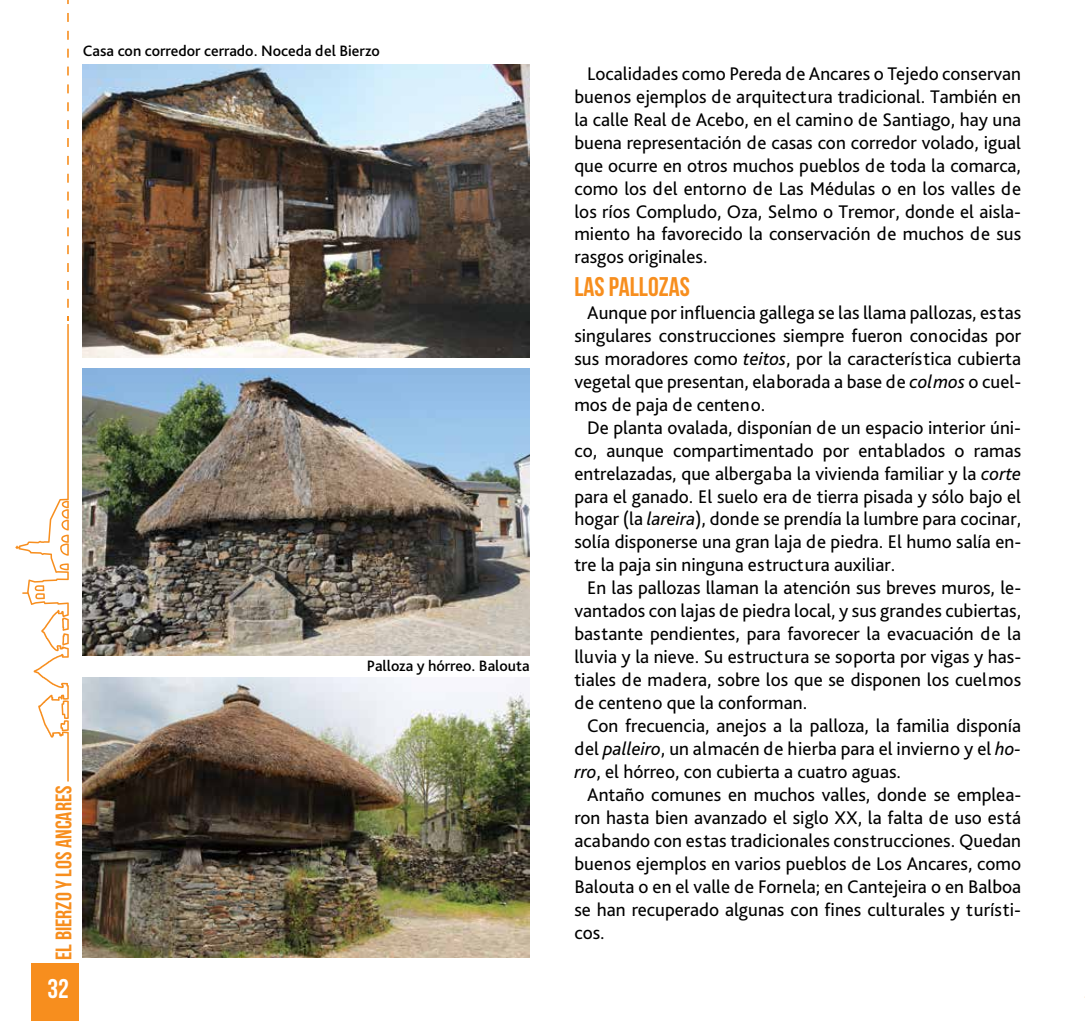
<style>
.page{position:relative;width:1085px;height:1021px;background:#fff}
.page>*{position:absolute;margin:0;border:0;box-sizing:border-box;transform-origin:0 0}
.t1{font:27px "Bebas Neue";color:#f78e1e}
.t2{font:27px "Bebas Neue";color:#fff}
.t3{font:22.5px "Bebas Neue";color:#f78e1e}
.t4{font:19.12px/22.9px "Bliss Pro";color:#000;text-align:justify}
.t5{font:500 15.75px "Bliss Pro";color:#000}
.s1{font-style:italic}
</style>
<div class="page">
<div style="left:31px;top:963px;width:47px;height:57px;background:#f78e1e"></div>
<svg style="left:15px;top:317px;width:54px;height:464px"></svg>
<svg style="left:67px;top:13px;width:2px;height:9px"></svg>
<svg style="left:67px;top:31px;width:2px;height:9px"></svg>
<svg style="left:67px;top:49px;width:2px;height:9px"></svg>
<svg style="left:67px;top:67px;width:2px;height:8px"></svg>
<svg style="left:67px;top:84px;width:2px;height:9px"></svg>
<svg style="left:67px;top:102px;width:2px;height:9px"></svg>
<svg style="left:67px;top:120px;width:2px;height:9px"></svg>
<svg style="left:67px;top:138px;width:2px;height:9px"></svg>
<svg style="left:67px;top:156px;width:2px;height:9px"></svg>
<svg style="left:67px;top:174px;width:2px;height:9px"></svg>
<svg style="left:67px;top:192px;width:2px;height:8px"></svg>
<svg style="left:67px;top:209px;width:2px;height:9px"></svg>
<svg style="left:67px;top:227px;width:2px;height:9px"></svg>
<svg style="left:67px;top:245px;width:2px;height:9px"></svg>
<svg style="left:67px;top:263px;width:2px;height:9px"></svg>
<svg style="left:67px;top:281px;width:2px;height:9px"></svg>
<svg style="left:67px;top:299px;width:2px;height:9px"></svg>
<img style="left:83px;top:64px;width:446px;height:293px">
<img style="left:83px;top:369px;width:446px;height:286px">
<img style="left:83px;top:677px;width:446px;height:280px">
<p class="t5" style="left:83px;top:41px;width:298px">Casa con corredor cerrado. Noceda del Bierzo</p>
<p class="t3" style="left:51px;top:959px;width:176px;rotate:-90deg">EL BIERZO Y LOS ANCARES</p>
<h1 class="t2" style="left:47px;top:973px;width:23px">32</h1>
<p class="t5" style="left:367px;top:656px;width:164px">Palloza y hórreo. Balouta</p>
<p class="t4" style="left:574px;top:61px;width:448px;text-indent:13px">Localidades como Pereda de Ancares o Tejedo conservan buenos ejemplos de arquitectura tradicional. También en la calle Real de Acebo, en el camino de Santiago, hay una buena representación de casas con corredor volado, igual que ocurre en otros muchos pueblos de toda la comarca, como los del entorno de Las Médulas o en los valles de los ríos Compludo, Oza, Selmo o Tremor, donde el aisla&shy;miento ha favorecido la conservación de muchos de sus rasgos originales.</p>
<h1 class="t1" style="left:574px;top:272px;width:117px">LAS PALLOZAS</h1>
<p class="t4" style="left:574px;top:300px;width:448px;text-indent:13px">Aunque por influencia gallega se las llama pallozas, estas singulares construcciones siempre fueron conocidas por sus moradores como <span class="s1">teitos</span>, por la característica cubierta vegetal que presentan, elaborada a base de <span class="s1">colmos</span> o cuel&shy;mos de paja de centeno.</p>
<p class="t4" style="left:574px;top:415px;width:448px;text-indent:13px">De planta ovalada, disponían de un espacio interior úni&shy;co, aunque compartimentado por entablados o ramas entrelazadas, que albergaba la vivienda familiar y la <span class="s1">corte </span>para el ganado. El suelo era de tierra pisada y sólo bajo el hogar (la <span class="s1">lareira</span>), donde se prendía la lumbre para cocinar, solía disponerse una gran laja de piedra. El humo salía en&shy;tre la paja sin ninguna estructura auxiliar.</p>
<p class="t4" style="left:574px;top:576px;width:448px;text-indent:13px">En las pallozas llaman la atención sus breves muros, le&shy;vantados con lajas de piedra local, y sus grandes cubiertas, bastante pendientes, para favorecer la evacuación de la lluvia y la nieve. Su estructura se soporta por vigas y has&shy;tiales de madera, sobre los que se disponen los cuelmos de centeno que la conforman.</p>
<p class="t4" style="left:574px;top:713px;width:448px;text-indent:13px">Con frecuencia, anejos a la palloza, la familia disponía del <span class="s1">palleiro</span>, un almacén de hierba para el invierno y el <span class="s1">ho&shy;rro</span>, el hórreo, con cubierta a cuatro aguas.</p>
<p class="t4" style="left:574px;top:782px;width:448px;text-indent:13px">Antaño comunes en muchos valles, donde se emplea&shy;ron hasta bien avanzado el siglo XX, la falta de uso está acabando con estas tradicionales construcciones. Quedan buenos ejemplos en varios pueblos de Los Ancares, como Balouta o en el valle de Fornela; en Cantejeira o en Balboa se han recuperado algunas con fines culturales y turísti&shy;cos.</p>
</div>
